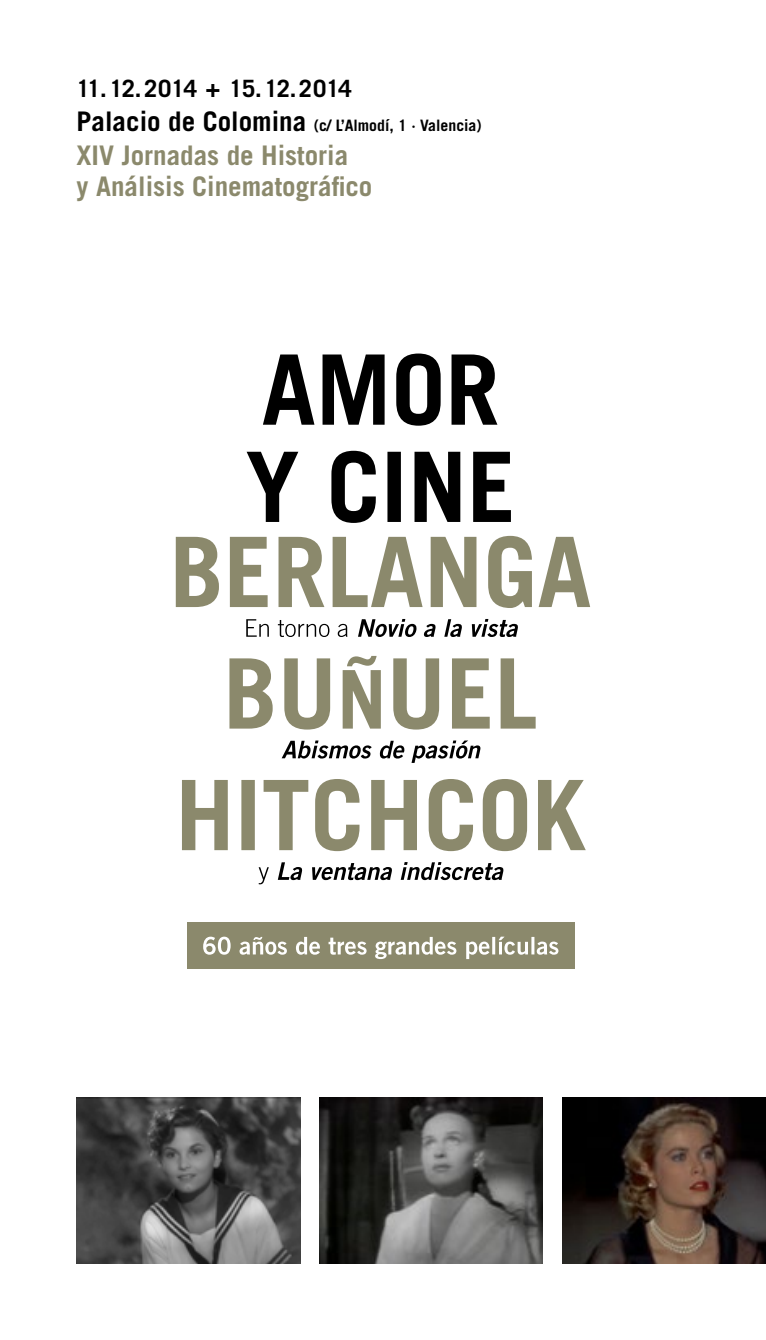
<style>
.page{position:relative;width:766px;height:1340px;background:#fff}
.page>*{position:absolute;margin:0;border:0;box-sizing:border-box;transform-origin:0 0}
.t1{font:700 27px/31.5px "Trade Gothic LT Std";color:#8b896c}
.t2{font:700 23.85px "Trade Gothic LT Std";letter-spacing:-.025em;color:#000}
.t3{font:700 15.75px "Trade Gothic LT Std";color:#000}
.s1{font-size:27px}
</style>
<div class="page">
<div style="left:187px;top:922px;width:387px;height:46px;background:#8b896c"></div>
<svg style="left:182px;top:779px;width:403px;height:72px"></svg>
<svg style="left:229px;top:656px;width:306px;height:73px"></svg>
<svg style="left:176px;top:536px;width:414px;height:72px"></svg>
<svg style="left:246px;top:451px;width:264px;height:72px"></svg>
<svg style="left:263px;top:353px;width:234px;height:72px"></svg>
<svg style="left:258px;top:862px;width:246px;height:22px"></svg>
<svg style="left:281px;top:740px;width:199px;height:23px"></svg>
<svg style="left:246px;top:619px;width:272px;height:18px"></svg>
<svg style="left:203px;top:936px;width:355px;height:23px"></svg>
<img style="left:562px;top:1097px;width:203px;height:166px">
<img style="left:77px;top:1097px;width:223px;height:166px">
<img style="left:319px;top:1097px;width:223px;height:166px">
<p class="t2" style="left:77px;top:74px;width:277px">11.12.2014 + 15.12.2014</p>
<p class="t3" style="left:77px;top:115px;width:406px"><span class="s1">Palacio de Colomina</span> (c/ L’Almodí, 1 · Valencia)</p>
<p class="t1" style="left:77px;top:139px;width:297px">XIV Jornadas de Historia<br>y Análisis Cinematográfico</p>
</div>
